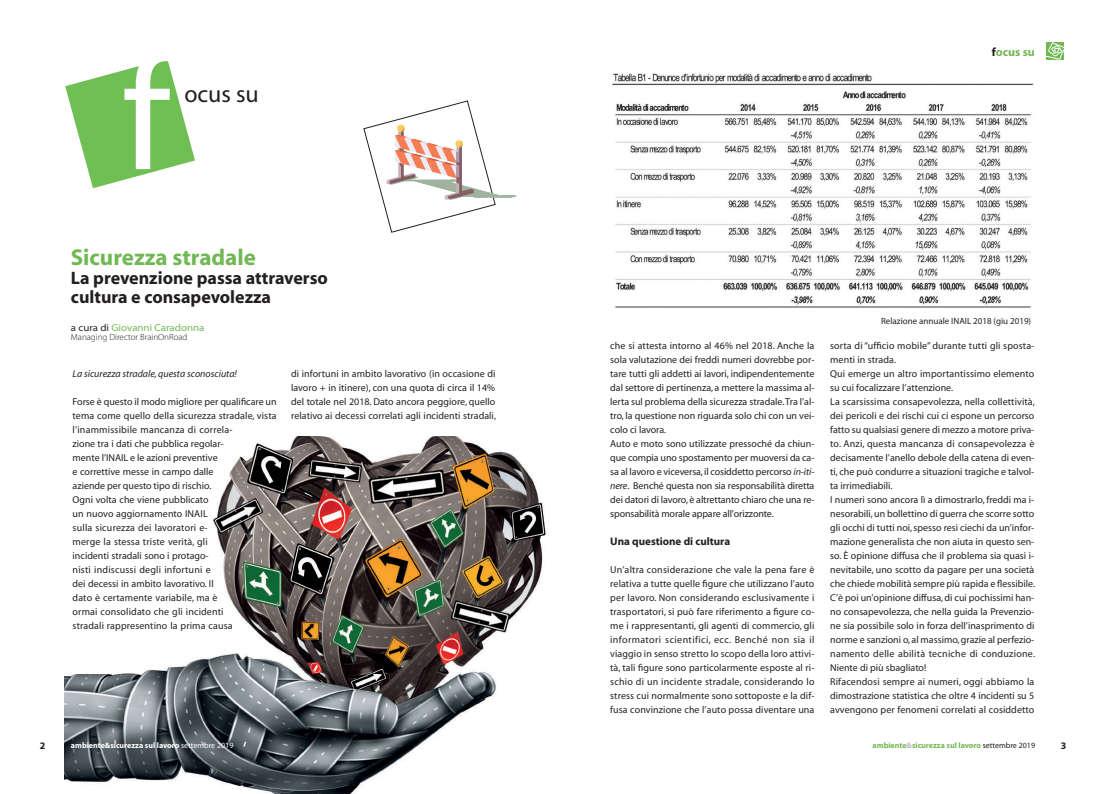
<style>
.page{position:relative;width:1106px;height:794px;background:#fff}
.page>*{position:absolute;margin:0;border:0;box-sizing:border-box;transform-origin:0 0}
.t1{font:166.1px "Myriad Pro";color:#fff}
.t2{font:24px "Myriad Pro";letter-spacing:-.04em;color:#231f20}
.t3{font:700 23px "Myriad";color:#71b853}
.t4{font:700 18px/19px "Myriad";color:#231f20}
.t5{font:700 12px "Myriad Pro";color:#71b853}
.t6{font:700 11px "Myriad Pro";color:#231f20}
.t7{font:10px/14px "Myriad";color:#231f20}
.t8{font:italic 10px "Myriad";color:#231f20}
.t9{font:semi-expanded 10px "Myriad Pro";color:#71b853}
.t10{font:700 10px "Myriad";color:#231f20}
.t11{font:9px "Myriad";color:#231f20}
.t12{font:300 9px "Myriad Pro";color:#231f20}
.t13{font:700 8px "Myriad";color:#71b853}
.t14{font:700 8px "Myriad";color:#fff}
.s1{color:#231f20}
.s2{font-style:italic}
.s3{color:#bcbdc0}
.s4{font-weight:400;color:#231f20}
.s5{font-weight:400}
</style>
<div class="page">
<svg style="left:1046px;top:43px;width:17px;height:17px"></svg>
<svg style="left:65px;top:58px;width:130px;height:130px"></svg>
<div style="left:184px;top:84px;width:197px;height:27px;background:#fff"></div>
<img style="left:64px;top:437px;width:484px;height:357px">
<img style="left:612px;top:73px;width:422px;height:235px">
<svg style="left:363px;top:100px;width:154px;height:133px"></svg>
<h1 class="t1" style="left:122px;top:11px;width:50px">f</h1>
<h2 class="t2" style="left:184px;top:81px;width:76px">ocus su</h2>
<h2 class="t2" style="left:187px;top:84px;width:121px">inanziamenti</h2>
<h3 class="t3" style="left:71px;top:245px;width:186px">Sicurezza stradale</h3>
<h3 class="t4" style="left:71px;top:269px;width:258px">La prevenzione passa attraverso cultura e consapevolezza</h3>
<p class="t9" style="left:71px;top:322px;width:135px"><span class="s1">a cura di</span> Giovanni Caradonna</p>
<p class="t12" style="left:71px;top:332px;width:118px">Managing Director BrainOnRoad</p>
<p class="t8" style="left:73px;top:368px;width:166px">La sicurezza stradale, questa sconosciuta!</p>
<p class="t7" style="left:73px;top:395px;width:205px">Forse è questo il modo migliore per qualificare un tema come quello della sicurezza stradale, vista l’inammissibile mancanza di correla-<br>zione tra i dati che pubblica regolar-<br>mente l’INAIL e le azioni preventive<br>e correttive messe in campo dalle<br>aziende per questo tipo di rischio.<br>Ogni volta che viene pubblicato<br>un nuovo aggiornamento INAIL<br>sulla sicurezza dei lavoratori e-<br>merge la stessa triste verità, gli<br>incidenti stradali sono i protago-<br>nisti indiscussi degli infortuni e<br>dei decessi in ambito lavorativo. Il<br>dato è certamente variabile, ma è<br>ormai consolidato che gli incidenti<br>stradali rappresentino la prima causa</p>
<p class="t7" style="left:291px;top:367px;width:206px;text-align:justify">di infortuni in ambito lavorativo (in occasione di lavoro + in itinere), con una quota di circa il 14% del totale nel 2018. Dato ancora peggiore, quello relativo ai decessi correlati agli incidenti stradali,</p>
<p class="t5" style="left:991px;top:45px;width:45px"><span class="s1">f</span>ocus su</p>
<p class="t7" style="left:610px;top:339px;width:206px">che si attesta intorno al 46% nel 2018. Anche la sola valutazione dei freddi numeri dovrebbe por&shy;tare tutti gli addetti ai lavori, indipendentemente dal settore di pertinenza, a mettere la massima al&shy;lerta sul problema della sicurezza stradale. Tra l’al&shy;tro, la questione non riguarda solo chi con un vei&shy;colo ci lavora.<br>Auto e moto sono utilizzate pressoché da chiun&shy;que compia uno spostamento per muoversi da ca&shy;sa al lavoro e viceversa, il cosiddetto percorso <span class="s2">in-iti&shy;nere</span>. Benché questa non sia responsabilità diretta dei datori di lavoro, è altrettanto chiaro che una re&shy;sponsabilità morale appare all’orizzonte.</p>
<p class="t6" style="left:610px;top:535px;width:121px">Una questione di cultura</p>
<p class="t7" style="left:610px;top:563px;width:206px;text-align:justify">Un’altra considerazione che vale la pena fare è relativa a tutte quelle figure che utilizzano l’auto per lavoro. Non considerando esclusivamente i trasportatori, si può fare riferimento a figure co&shy;me i rappresentanti, gli agenti di commercio, gli informatori scientifici, ecc. Benché non sia il viaggio in senso stretto lo scopo della loro attivi&shy;tà, tali figure sono particolarmente esposte al ri&shy;schio di un incidente stradale, considerando lo stress cui normalmente sono sottoposte e la dif&shy;fusa convinzione che l’auto possa diventare una</p>
<p class="t11" style="left:881px;top:316px;width:152px">Relazione annuale INAIL 2018 (giu 2019)</p>
<p class="t7" style="left:830px;top:339px;width:206px">sorta di “ufficio mobile” durante tutti gli sposta&shy;menti in strada.<br>Qui emerge un altro importantissimo elemento su cui focalizzare l’attenzione.<br>La scarsissima consapevolezza, nella collettività, dei pericoli e dei rischi cui ci espone un percorso fatto su qualsiasi genere di mezzo a motore priva&shy;to. Anzi, questa mancanza di consapevolezza è decisamente l’anello debole della catena di even&shy;ti, che può condurre a situazioni tragiche e talvol&shy;ta irrimediabili.<br>I numeri sono ancora lì a dimostrarlo, freddi ma i&shy;nesorabili, un bollettino di guerra che scorre sotto gli occhi di tutti noi, spesso resi ciechi da un’infor&shy;mazione generalista che non aiuta in questo sen&shy;so. È opinione diffusa che il problema sia quasi i&shy;nevitabile, uno scotto da pagare per una società che chiede mobilità sempre più rapida e flessibile.<br>C’è poi un’opinione diffusa, di cui pochissimi han&shy;no consapevolezza, che nella guida la Prevenzio&shy;ne sia possibile solo in forza dell’inasprimento di norme e sanzioni o, al massimo, grazie al perfezio&shy;namento delle abilità tecniche di conduzione.<br>Niente di più sbagliato!<br>Rifacendosi sempre ai numeri, oggi abbiamo la dimostrazione statistica che oltre 4 incidenti su 5 avvengono per fenomeni correlati al cosiddetto</p>
<p class="t10" style="left:40px;top:740px;width:7px">2</p>
<p class="t13" style="left:872px;top:741px;width:164px">ambiente<span class="s3">&amp;</span>sicurezza sul lavoro <span class="s4">settembre 2019</span></p>
<p class="t10" style="left:1060px;top:740px;width:7px">3</p>
<p class="t14" style="left:71px;top:741px;width:164px">ambiente&amp;sicurezza sul lavoro <span class="s5">settembre 2019</span></p>
</div>
